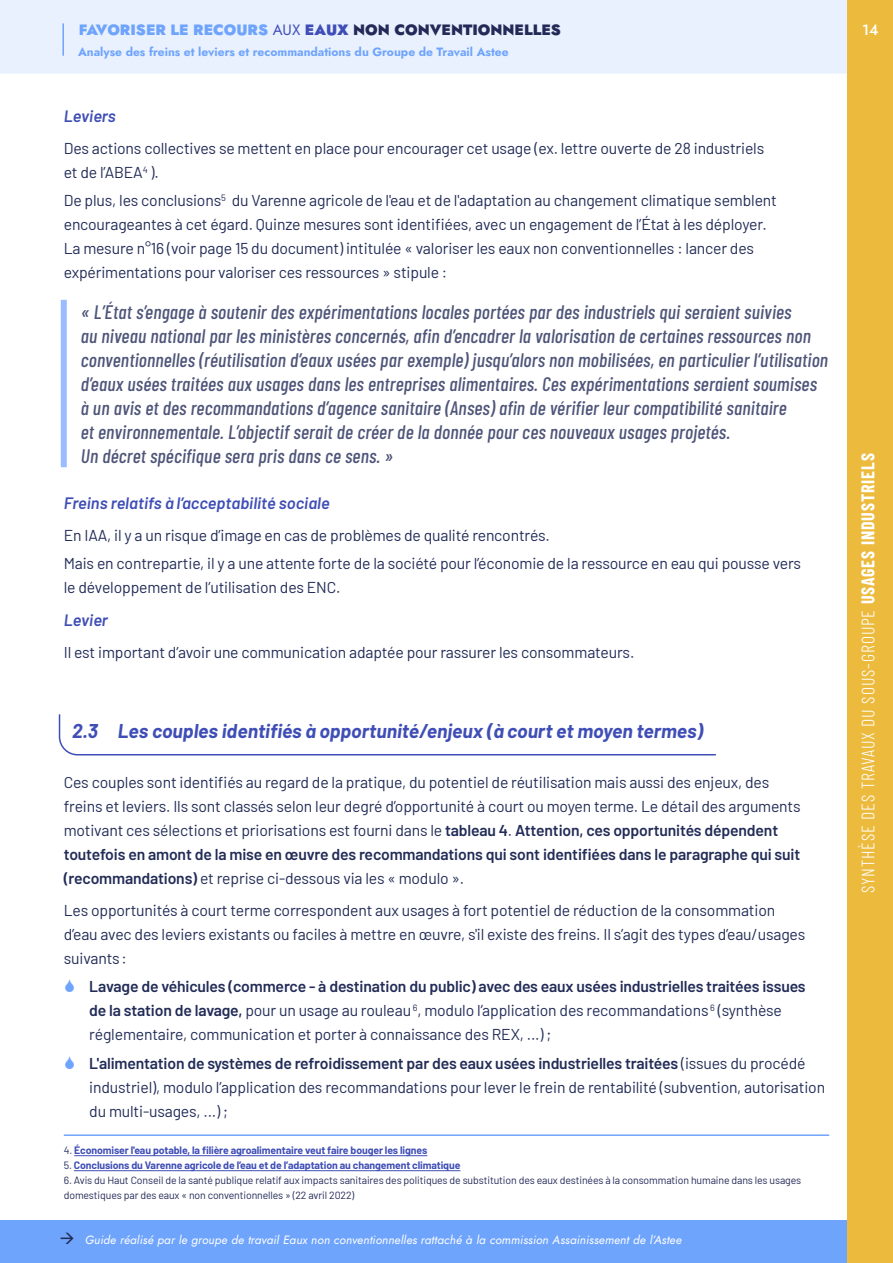
<style>
.page{position:relative;width:893px;height:1263px;background:#fff}
.page>*{position:absolute;margin:0;border:0;box-sizing:border-box;transform-origin:0 0}
.t1{font:italic 500 19.5px/24px "Barlow Condensed";letter-spacing:.01em;color:#4f5579}
.t2{font:italic 700 19.5px "Barlow";color:#3f4eb6}
.t3{font:300 18px "Barlow Condensed";letter-spacing:.05em;color:#fff}
.t4{font:italic 600 16.5px "Barlow";color:#3f4eb6}
.t5{font:15.75px/24px "Barlow";letter-spacing:-.01em;color:#222c57}
.t6{font:900 15px "Jost";color:#232a58}
.t7{font:500 15px "Jost";color:#fff}
.t8{font:italic 12px "Jost";letter-spacing:.01em;color:#fff}
.t9{font:700 12px "Jost";color:#6fa4fc}
.t10{font:10.5px/15px "Barlow";letter-spacing:-.01em;color:#232a58}
.t11{font:700 10.5px "Barlow";letter-spacing:-.01em;color:#3f4eb6}
.s1{color:#6fa4fc}
.s2{font-weight:400;color:#3f4eb6}
.s3{color:#3f4eb6}
.s4{font-weight:600}
.s5{font-weight:400;color:#232a58}
.s6{font-weight:700}
</style>
<div class="page">
<div style="left:0;top:1220px;width:893px;height:43px;background:#6fa4fc"></div>
<div style="left:0;top:0;width:848px;height:74px;background:#e9f1fe"></div>
<div style="left:848px;top:0;width:45px;height:1263px;background:#ecbb3e"></div>
<hr style="left:62px;top:23px;width:2px;height:33px;background:#6fa4fc">
<div style="left:61px;top:300px;width:6px;height:167px;background:#99bdff"></div>
<svg style="left:58px;top:714px;width:658px;height:42px"></svg>
<hr style="left:64px;top:1134px;width:765px;height:2px;background:#6fa4fc">
<hr style="left:74px;top:1155px;width:353px;height:1px;background:#3f4eb6">
<hr style="left:74px;top:1170px;width:386px;height:1px;background:#3f4eb6">
<p class="t6" style="left:79px;top:19px;width:484px"><span class="s1">FAVORISER LE RECOURS</span> <span class="s2">AUX</span> <span class="s3">EAUX</span> NON CONVENTIONNELLES</p>
<p class="t9" style="left:78px;top:43px;width:432px">Analyse des freins et leviers et recommandations du Groupe de Travail Astee</p>
<p class="t4" style="left:64px;top:103px;width:54px">Leviers</p>
<p class="t5" style="left:64px;top:135px;width:702px">Des actions collectives se mettent en place pour encourager cet usage (ex. lettre ouverte de 28 industriels et de l’ABEA<sup>4</sup> ).</p>
<p class="t5" style="left:64px;top:187px;width:715px">De plus, les conclusions<sup>5</sup> du Varenne agricole de l'eau et de l'adaptation au changement climatique semblent encourageantes à cet égard. Quinze mesures sont identifiées, avec un engagement de l’État à les déployer.<br>La mesure n°16 (voir page 15 du document) intitulée « valoriser les eaux non conventionnelles : lancer des expérimentations pour valoriser ces ressources » stipule :</p>
<p class="t1" style="left:81px;top:299px;width:749px">« L’État s’engage à soutenir des expérimentations locales portées par des industriels qui seraient suivies<br>au niveau national par les ministères concernés, afin d’encadrer la valorisation de certaines ressources non conventionnelles (réutilisation d’eaux usées par exemple) jusqu’alors non mobilisées, en particulier l’utilisation d’eaux usées traitées aux usages dans les entreprises alimentaires. Ces expérimentations seraient soumises à un avis et des recommandations d’agence sanitaire (Anses) afin de vérifier leur compatibilité sanitaire<br>et environnementale. L’objectif serait de créer de la donnée pour ces nouveaux usages projetés.<br>Un décret spécifique sera pris dans ce sens. »</p>
<p class="t4" style="left:64px;top:490px;width:267px">Freins relatifs à l’acceptabilité sociale</p>
<p class="t5" style="left:64px;top:520px;width:739px;line-height:28.2px">En IAA, il y a un risque d’image en cas de problèmes de qualité rencontrés.<br>Mais en contrepartie, il y a une attente forte de la société pour l’économie de la ressource en eau qui pousse vers</p>
<p class="t5" style="left:64px;top:574px;width:278px">le développement de l’utilisation des ENC.</p>
<p class="t4" style="left:64px;top:608px;width:46px">Levier</p>
<p class="t5" style="left:64px;top:639px;width:572px">Il est important d’avoir une communication adaptée pour rassurer les consommateurs.</p>
<p class="t2" style="left:72px;top:717px;width:632px">2.3 Les couples identifiés à opportunité/enjeux (à court et moyen termes)</p>
<p class="t5" style="left:64px;top:769px;width:738px">Ces couples sont identifiés au regard de la pratique, du potentiel de réutilisation mais aussi des enjeux, des freins et leviers. Ils sont classés selon leur degré d’opportunité à court ou moyen terme. Le détail des arguments motivant ces sélections et priorisations est fourni dans le <span class="s4">tableau 4</span>. <span class="s4">Attention, ces opportunités dépendent toutefois en amont de la mise en œuvre des recommandations qui sont identifiées dans le paragraphe qui suit (recommandations)</span> et reprise ci-dessous via les « modulo ».</p>
<p class="t5" style="left:64px;top:897px;width:743px">Les opportunités à court terme correspondent aux usages à fort potentiel de réduction de la consommation d’eau avec des leviers existants ou faciles à mettre en œuvre, s'il existe des freins. Il s’agit des types d’eau/usages suivants:</p>
<p class="t5" style="left:89px;top:973px;width:718px"><span class="s4">Lavage de véhicules (commerce - à destination du public) avec des eaux usées industrielles traitées issues de la station de lavage,</span> pour un usage au rouleau <sup>6</sup>, modulo l’application des recommandations <sup>6</sup> (synthèse réglementaire, communication et porter à connaissance des REX, ...) ;</p>
<p class="t5" style="left:89px;top:1050px;width:737px"><span class="s4">L'alimentation de systèmes de refroidissement par des eaux usées industrielles traitées</span> (issues du procédé industriel), modulo l’application des recommandations pour lever le frein de rentabilité (subvention, autorisation du multi-usages, ...) ;</p>
<p class="t11" style="left:64px;top:1143px;width:365px"><span class="s5">4.</span> Économiser l'eau potable, la filière agroalimentaire veut faire bouger les lignes</p>
<p class="t11" style="left:64px;top:1158px;width:398px"><span class="s5">5.</span> Conclusions du Varenne agricole de l’eau et de l’adaptation au changement climatique</p>
<p class="t10" style="left:64px;top:1172px;width:739px">6. Avis du Haut Conseil de la santé publique relatif aux impacts sanitaires des politiques de substitution des eaux destinées à la consommation humaine dans les usages domestiques par des eaux « non conventionnelles » (22 avril 2022)</p>
<p class="t8" style="left:85px;top:1232px;width:598px">Guide réalisé par le groupe de travail Eaux non conventionnelles rattaché à la commission Assainissement de l’Astee</p>
<p class="t7" style="left:862px;top:19px;width:18px">14</p>
<p class="t3" style="left:855px;top:892px;width:441px;rotate:-90deg">SYNTHÈSE DES TRAVAUX DU SOUS-GROUPE <span class="s6">USAGES INDUSTRIELS</span></p>
</div>
